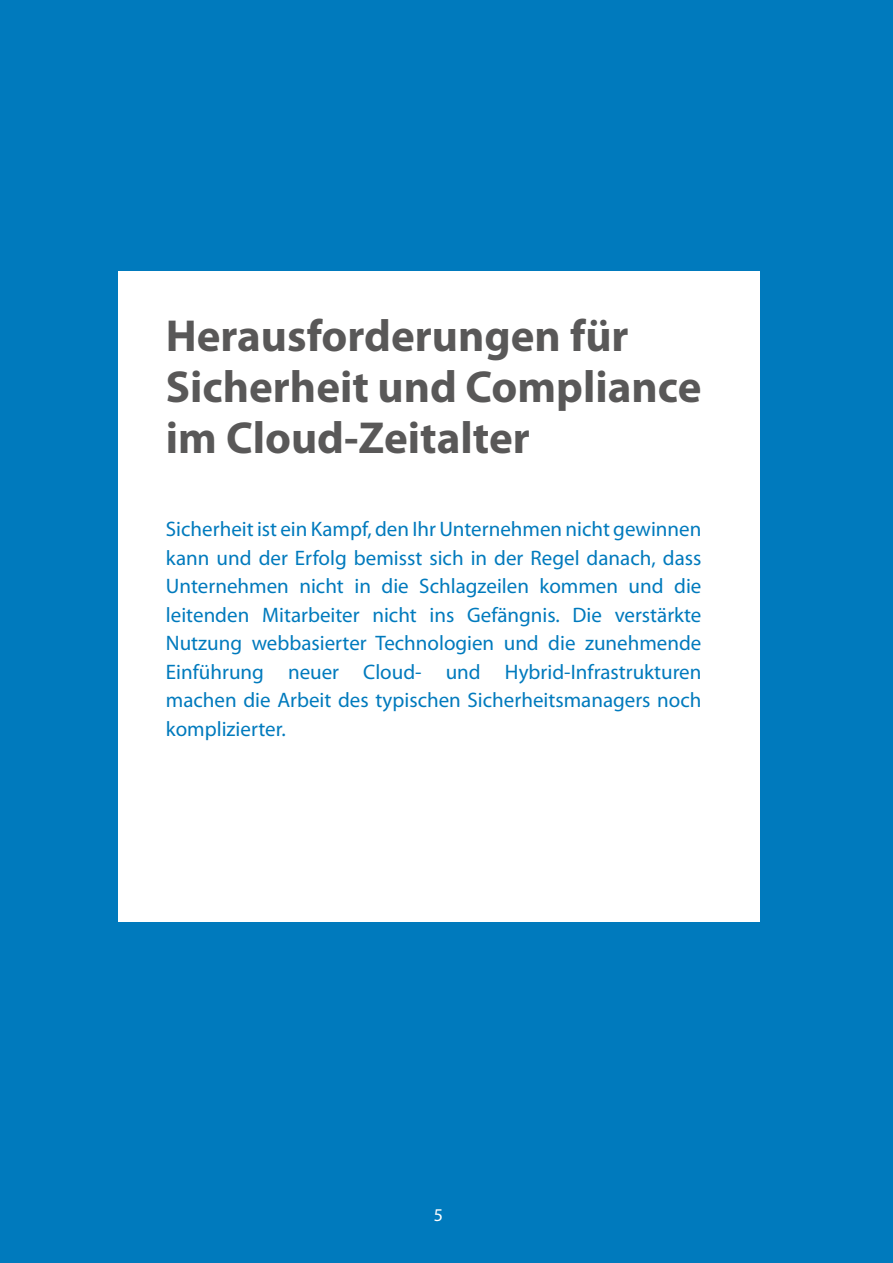
<style>
.page{position:relative;width:893px;height:1263px;background:#007abd}
.page>*{position:absolute;margin:0;border:0;box-sizing:border-box;transform-origin:0 0}
.t1{font:700 45px/51px "Myriad Pro";color:#595858}
.t2{font:21px/28.5px "Myriad Pro";color:#007abd;text-align:justify}
.t3{font:18px "Myriad Pro";color:#fff}
</style>
<div class="page">
<div style="left:119px;top:271px;width:641px;height:650px;background:#fff"></div>
<h1 class="t1" style="left:166px;top:309px;width:537px">Herausforderungen für<br>Sicherheit und Compliance im Cloud-Zeitalter</h1>
<p class="t2" style="left:166px;top:515px;width:537px">Sicherheit ist ein Kampf, den Ihr Unternehmen nicht gewinnen kann und der Erfolg bemisst sich in der Regel danach, dass Unternehmen nicht in die Schlagzeilen kommen und die leitenden Mitarbeiter nicht ins Gefängnis. Die verstärkte Nutzung webbasierter Technologien und die zunehmende Einführung neuer Cloud- und Hybrid-Infrastrukturen machen die Arbeit des typischen Sicherheitsmanagers noch komplizierter.</p>
<p class="t3" style="left:434px;top:1204px;width:11px">5</p>
</div>
